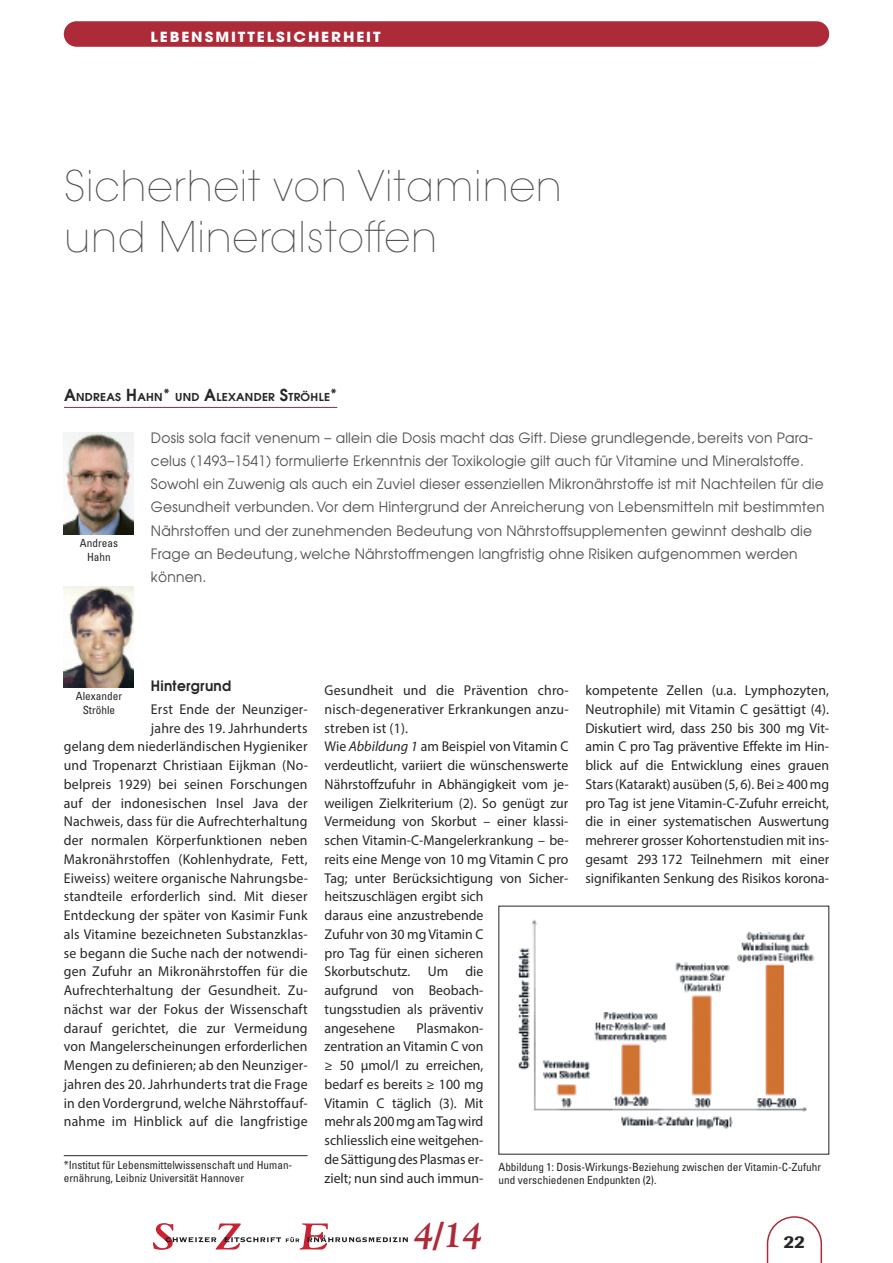
<style>
.page{position:relative;width:893px;height:1263px;background:#fff}
.page>*{position:absolute;margin:0;border:0;box-sizing:border-box;transform-origin:0 0}
.t1{font:200 42px/51px "Avant Garde";letter-spacing:.02em;color:#525152}
.t2{font:italic 700 36px "Goudy";color:#ad2a39}
.t3{font:500 18px "Imago";color:#272627}
.t4{font:14.25px/18.8px "Myriad Pro";letter-spacing:.015em;color:#272627;text-align:justify}
.t5{font:14.25px/23.2px "Avant Garde";letter-spacing:.015em;color:#525152}
.t6{font:600 14.25px "Avant Garde";letter-spacing:.015em;color:#272627}
.t7{font:700 13.8px "Avant Garde";letter-spacing:.13em;color:#fff;scale:1.09 1}
.t8{font:condensed 11.25px/13.5px "Univers";color:#272627}
.t9{font:600 10.95px "Avant Garde";letter-spacing:.025em;color:#272627;scale:1.06 1}
.s1{font-size:16.5px}
.s2{font-style:italic}
</style>
<div class="page">
<div style="left:64px;top:21px;width:765px;height:26px;background:#ad2a39;border-radius:13px"></div>
<svg style="left:767px;top:1216px;width:55px;height:47px"></svg>
<svg style="left:153px;top:1223px;width:255px;height:27px"></svg>
<hr style="left:64px;top:407px;width:273px;height:1px;background:#733549">
<hr style="left:64px;top:1155px;width:244px;height:1px;background:#272627">
<img style="left:64px;top:586px;width:70px;height:101px">
<img style="left:64px;top:432px;width:70px;height:102px">
<img style="left:518px;top:920px;width:296px;height:209px">
<p class="t7" style="left:150px;top:31px;width:213px">LEBENSMITTELSICHERHEIT</p>
<h1 class="t1" style="left:64px;top:165px;width:499px">Sicherheit von Vitaminen und Mineralstoffen</h1>
<p class="t9" style="left:64px;top:391px;width:259px"><span class="s1">A</span>NDREAS <span class="s1">H</span>AHN<span class="s1">*</span> UND <span class="s1">A</span>LEXANDER <span class="s1">S</span>TRÖHLE<span class="s1">*</span></p>
<p class="t8" style="left:80px;top:537px;width:40px;text-align:center">Andreas<br>Hahn</p>
<p class="t5" style="left:151px;top:426px;width:675px">Dosis sola facit venenum – allein die Dosis macht das Gift. Diese grundlegende, bereits von Para&shy;celus (1493–1541) formulierte Erkenntnis der Toxikologie gilt auch für Vitamine und Mineralstoffe.<br>Sowohl ein Zuwenig als auch ein Zuviel dieser essenziellen Mikronährstoffe ist mit Nachteilen für die Gesundheit verbunden. Vor dem Hintergrund der Anreicherung von Lebensmitteln mit bestimmten Nährstoffen und der zunehmenden Bedeutung von Nährstoffsupplementen gewinnt deshalb die Frage an Bedeutung, welche Nährstoffmengen langfristig ohne Risiken aufgenommen werden können.</p>
<p class="t6" style="left:151px;top:678px;width:82px">Hintergrund</p>
<p class="t4" style="left:64px;top:701px;width:246px;text-align:right">Erst Ende der Neunziger-<br>jahre des 19. Jahrhunderts<br>gelang dem niederländischen Hygieniker und Tropenarzt Christiaan Eijkman (No&shy;belpreis 1929) bei seinen Forschungen auf der indonesischen Insel Java der Nachweis, dass für die Aufrechterhaltung der normalen Körperfunktionen neben Makronährstoffen (Kohlenhydrate, Fett, Eiweiss) weitere organische Nahrungsbe&shy;standteile erforderlich sind. Mit dieser Entdeckung der später von Kasimir Funk als Vitamine bezeichneten Substanzklas&shy;se begann die Suche nach der notwendi&shy;gen Zufuhr an Mikronährstoffen für die Aufrechterhaltung der Gesundheit. Zu&shy;nächst war der Fokus der Wissenschaft darauf gerichtet, die zur Vermeidung von Mangelerscheinungen erforderlichen Mengen zu definieren; ab den Neunziger&shy;jahren des 20. Jahrhunderts trat die Frage in den Vordergrund, welche Nährstoffauf&shy;nahme im Hinblick auf die langfristige</p>
<p class="t8" style="left:76px;top:690px;width:48px;text-align:center">Alexander<br>Ströhle</p>
<p class="t8" style="left:64px;top:1159px;width:230px">*Institut für Lebensmittelwissenschaft und Human&shy;ernährung, Leibniz Universität Hannover</p>
<p class="t4" style="left:325px;top:682px;width:246px;text-align:left">Gesundheit und die Prävention chro&shy;nisch-degenerativer Erkrankungen anzu&shy;streben ist (1).<br>Wie <span class="s2">Abbildung 1</span> am Beispiel von Vitamin C verdeutlicht, variiert die wünschenswerte<br>Nährstoffzufuhr in Abhängigkeit vom je&shy;weiligen Zielkriterium (2). So genügt zur<br>Vermeidung von Skorbut – einer klassi&shy;schen Vitamin-C-Mangelerkrankung – be&shy;reits eine Menge von 10 mg Vitamin C pro<br>Tag; unter Berücksichtigung von Sicher&shy;heitszuschlägen ergibt sich<br>daraus eine anzustrebende<br>Zufuhr von 30 mg Vitamin C<br>pro Tag für einen sicheren<br>Skorbutschutz. Um die<br>aufgrund von Beobach-<br>tungsstudien als präventiv<br>angesehene</p>
<p class="t4" style="left:585px;top:682px;width:245px">kompetente Zellen (u.a. Lymphozyten, Neutrophile) mit Vitamin C gesättigt (4).<br>Diskutiert wird, dass 250 bis 300 mg Vit&shy;amin C pro Tag präventive Effekte im Hin&shy;blick auf die Entwicklung eines grauen Stars(Katarakt) ausüben (5, 6). Bei≥400 mg pro Tag ist jene Vitamin-C-Zufuhr erreicht, die in einer systematischen Auswertung mehrerer grosser Kohortenstudien mit ins&shy;gesamt 293 172 Teilnehmern mit einer signifikanten Senkung des Risikos korona-</p>
<p class="t4" style="left:325px;top:1020px;width:160px;text-indent:92px">Plasmakon&shy;zentration an Vitamin C von ≥ 50 µmol/l zu erreichen, bedarf es bereits ≥ 100 mg Vitamin C täglich (3). Mit mehr als 200mgamTagwird schliesslich eine weitgehen&shy;de SättigungdesPlasmas er&shy;zielt; nun sind auch immun-</p>
<p class="t8" style="left:498px;top:1161px;width:324px">Abbildung 1: Dosis-Wirkungs-Beziehung zwischen der Vitamin-C-Zufuhr und verschiedenen Endpunkten (2).</p>
<h2 class="t2" style="left:415px;top:1214px;width:69px">4/14</h2>
<p class="t3" style="left:784px;top:1235px;width:22px">22</p>
</div>
